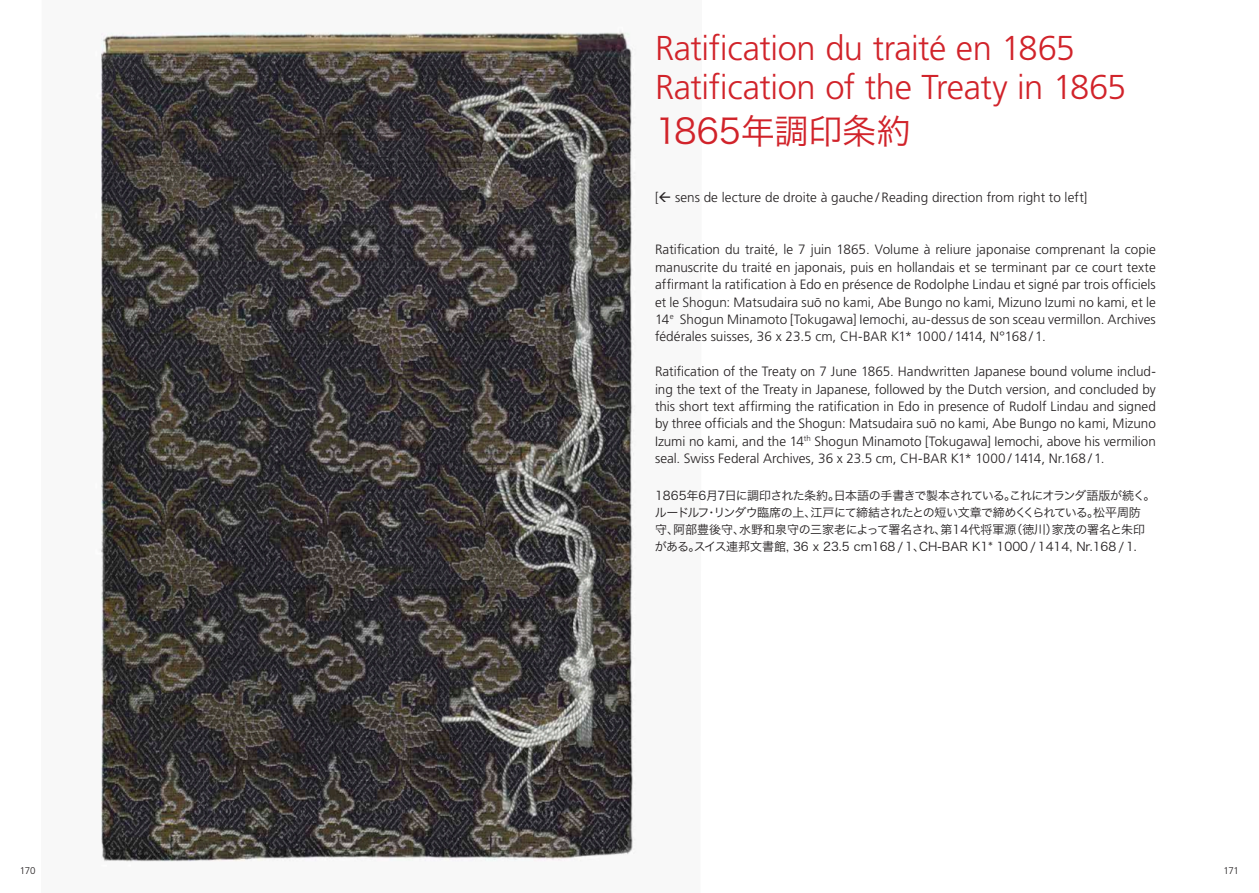
<style>
.page{position:relative;width:1259px;height:893px;background:#fff}
.page>*{position:absolute;margin:0;border:0;box-sizing:border-box;transform-origin:0 0}
.Titel_rot{font:300 34.5px "Frutiger LT Pro";letter-spacing:-.015em;color:#d1232a}
.Titel_Japanisch_rot{font:34.5px "Hira Kaku Pro N W3";letter-spacing:-.015em;color:#d1232a}
._4_Lauftext_9pt_Fr{font:300 13.5px/17.4px "Frutiger LT Pro";color:#231f20;text-align:justify}
._4_Lauftext_9pt_En{font:300 13.5px/17.4px "Frutiger LT Pro";letter-spacing:-.005em;color:#231f20;text-align:justify}
._4_Lauftext_Jap_9_oh{font:12px/17px "Hira Kaku Pro N W3";letter-spacing:-.03em;color:#231f20}
.t1{font:300 9.75px "Frutiger LT Pro";letter-spacing:-.04em;color:#231f20}
</style>
<div class="page">
<img style="left:99px;top:30px;width:537px;height:832px">
<p class="Titel_rot" style="left:655px;top:28px;width:421px">Ratification du traité en 1865</p>
<p class="Titel_rot" style="left:655px;top:67px;width:473px">Ratification of the Treaty in 1865</p>
<p class="Titel_Japanisch_rot" style="left:655px;top:101px;width:257px">1865年調印条約</p>
<p class="_4_Lauftext_9pt_Fr" style="left:655px;top:189px;width:434px">[ sens de lecture de droite à gauche / Reading direction from right to left]</p>
<p class="_4_Lauftext_9pt_Fr" style="left:655px;top:241px;width:502px">Ratification du traité, le 7 juin 1865. Volume à reliure japonaise comprenant la copie manuscrite du traité en japonais, puis en hollandais et se terminant par ce court texte affirmant la ratification à Edo en présence de Rodolphe Lindau et signé par trois officiels et le Shogun: Matsudaira suō no kami, Abe Bungo no kami, Mizuno Izumi no kami, et le 14<sup>e</sup> Shogun Minamoto [Tokugawa] Iemochi, au-dessus de son sceau vermillon. Archives fédérales suisses, 36 x 23.5 cm, CH-BAR K1* 1000 / 1414, N°168 / 1.</p>
<p class="_4_Lauftext_9pt_En" style="left:655px;top:363px;width:502px">Ratification of the Treaty on 7 June 1865. Handwritten Japanese bound volume includ&shy;ing the text of the Treaty in Japanese, followed by the Dutch version, and concluded by this short text affirming the ratification in Edo in presence of Rudolf Lindau and signed by three officials and the Shogun: Matsudaira suō no kami, Abe Bungo no kami, Mizuno Izumi no kami, and the 14<sup>th</sup> Shogun Minamoto [Tokugawa] Iemochi, above his vermilion seal. Swiss Federal Archives, 36 x 23.5 cm, CH-BAR K1* 1000 / 1414, Nr.168 / 1.</p>
<p class="_4_Lauftext_Jap_9_oh" style="left:654px;top:487px;width:502px">1865年6月7日に調印された条約。日本語の手書きで製本されている。これにオランダ語版が続く。ルードルフ・リンダウ臨席の上、江戸にて締結されたとの短い文章で締めくくられている。松平周防守、阿部豊後守、水野和泉守の三家老によって署名され、第14代将軍源（徳川）家茂の署名と朱印がある。スイス連邦文書館, 36 x 23.5 cm168 / 1、CH-BAR K1* 1000 / 1414, Nr.168 / 1.</p>
<p class="t1" style="left:20px;top:864px;width:17px">170</p>
<p class="t1" style="left:1223px;top:864px;width:17px">171</p>
</div>
